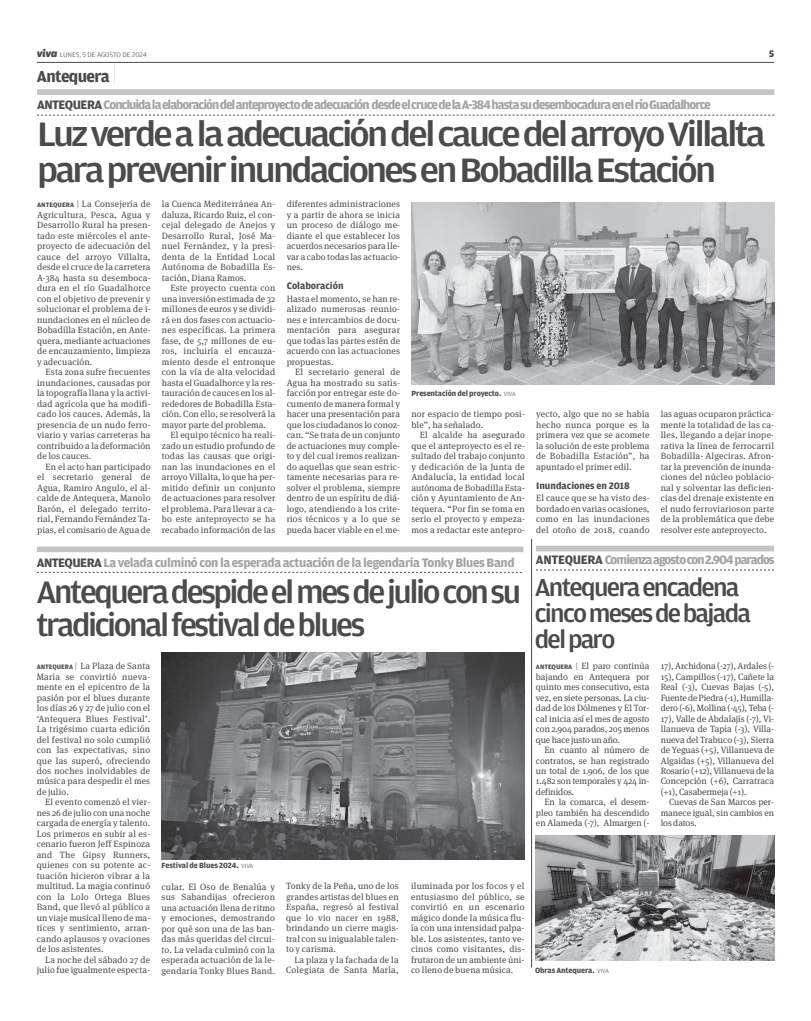
<style>
.page{position:relative;width:811px;height:1021px;background:#fff}
.page>*{position:absolute;margin:0;border:0;box-sizing:border-box;transform-origin:0 0}
.t1{font:500 36px/36px "Amplitude";letter-spacing:-.07em;color:#4b4b4d;scale:1.1 1}
.t2{font:500 33px/33px "Amplitude";letter-spacing:-.07em;color:#4b4b4d;scale:1.05 1}
.t3{font:500 26px/26px "Amplitude";letter-spacing:-.065em;color:#4b4b4d;scale:1.05 1}
.t4{font:700 17px "Amplitude";letter-spacing:-.035em;color:#4b4b4d}
.t5{font:700 13px "Amplitude";letter-spacing:-.075em;color:#a1a3a5}
.t6{font:700 13px "Amplitude";letter-spacing:-.03em;color:#a1a3a5}
.t7{font:700 10px "Amplitude";color:#4b4b4d}
.t8{font:900 10px "Amplitude";color:#4b4b4d}
.t9{font:9.1px/10.5px "Meta Serif OT";letter-spacing:.01em;color:#4b4b4d;text-align:justify}
.t10{font:700 8px "Amplitude";letter-spacing:-.015em;color:#4b4b4d}
.t11{font:300 7px "Amplitude";letter-spacing:-.01em;color:#4b4b4d;scale:1.1 1}
.s1{font-family:"Apex New";font-weight:800;font-style:italic;font-size:11px}
.s2{font-family:"Apex New";font-weight:100;font-size:23px}
.s3{color:#4b4b4d}
.s4{font-family:"Amplitude";font-weight:700;font-size:6.8px}
.s5{font-family:"Amplitude";font-weight:300}
.s6{font-weight:300;font-size:6.5px}
</style>
<div class="page">
<hr style="left:37px;top:62px;width:737px;height:1px;background:#4b4b4d">
<img style="left:411px;top:202px;width:363px;height:182px">
<div style="left:37px;top:89px;width:737px;height:6px;background:#c2c4c6"></div>
<svg style="left:37px;top:115px;width:737px;height:1px"></svg>
<div style="left:37px;top:546px;width:486px;height:6px;background:#c2c4c6"></div>
<svg style="left:37px;top:572px;width:484px;height:1px"></svg>
<div style="left:536px;top:545px;width:238px;height:6px;background:#c2c4c6"></div>
<svg style="left:536px;top:570px;width:238px;height:1px"></svg>
<img style="left:161px;top:652px;width:363px;height:207px">
<img style="left:536px;top:835px;width:238px;height:125px">
<hr style="left:531px;top:539px;width:1px;height:428px;background:#4b4b4d">
<p class="t11" style="left:37px;top:52px;width:102px"><span class="s1">viva</span> LUNES, 5 DE AGOSTO DE 2024</p>
<p class="t8" style="left:769px;top:48px;width:7px">5</p>
<h3 class="t4" style="left:37px;top:69px;width:81px">Antequera <span class="s2">|</span></h3>
<h3 class="t5" style="left:37px;top:100px;width:675px"><span class="s3">ANTEQUERA</span> Concluida la elaboración del anteproyectode adecuación desde elcruce de la A-384 hasta su desembocadura en el río Guadalhorce</h3>
<h1 class="t1" style="left:37px;top:118px;width:664px">Luz verde a la adecuación del cauce del arroyo Villalta para prevenir inundaciones en Bobadilla Estación</h1>
<p class="t9" style="left:287px;top:199px;width:115px">diferentes administraciones y a partir de ahora se inicia un proceso de diálogo me&shy;diante el que establecer los acuerdos necesarios para lle&shy;var a cabo todas las actuacio&shy;nes.</p>
<p class="t7" style="left:287px;top:282px;width:58px">Colaboración</p>
<p class="t9" style="left:287px;top:294px;width:115px">Hasta el momento, se han re&shy;alizado numerosas reunio&shy;nes e intercambios de docu&shy;mentación para asegurar que todas las partes estén de acuerdo con las actuaciones propuestas.</p>
<p class="t9" style="left:287px;top:367px;width:115px;text-indent:8px">El secretario general de Agua ha mostrado su satis&shy;facción por entregar este do&shy;cumento de manera formal y hacer una presentación para que los ciudadanos lo conoz&shy;can. “Se trata de un conjunto de actuaciones muy comple&shy;to y del cual iremos realizan&shy;do aquellas que sean estric&shy;tamente necesarias para re&shy;solver el problema, siempre dentro de un espíritu de diá&shy;logo, atendiendo a los crite&shy;rios técnicos y a lo que se pueda hacer viable en el me-</p>
<p class="t9" style="left:37px;top:199px;width:115px"><span class="s4">ANTEQUERA</span> <span class="s5">|</span> La Consejería de Agricultura, Pesca, Agua y Desarrollo Rural ha presen&shy;tado este miércoles el ante&shy;proyecto de adecuación del cauce del arroyo Villalta, desde el cruce de la carretera A-384 hasta su desemboca&shy;dura en el río Guadalhorce con el objetivo de prevenir y solucionar el problema de i&shy;nundaciones en el núcleo de Bobadilla Estación, en Ante&shy;quera, mediante actuaciones de encauzamiento, limpieza y adecuación.</p>
<p class="t9" style="left:37px;top:367px;width:115px;text-indent:8px">Esta zona sufre frecuentes inundaciones, causadas por la topografía llana y la activi&shy;dad agrícola que ha modifi&shy;cado los cauces. Además, la presencia de un nudo ferro&shy;viario y varias carreteras ha contribuido a la deformación de los cauces.</p>
<p class="t9" style="left:37px;top:462px;width:115px;text-indent:8px">En el acto han participado el secretario general de Agua, Ramiro Angulo, el al&shy;calde de Antequera, Manolo Barón, el delegado territo&shy;rial, Fernando Fernández Ta&shy;pias, el comisario de Agua de</p>
<p class="t9" style="left:162px;top:199px;width:115px">la Cuenca Mediterránea An&shy;daluza, Ricardo Ruiz, el con&shy;cejal delegado de Anejos y Desarrollo Rural, José Ma&shy;nuel Fernández, y la presi&shy;denta de la Entidad Local Autónoma de Bobadilla Es&shy;tación, Diana Ramos.</p>
<p class="t9" style="left:162px;top:283px;width:115px;text-indent:9px">Este proyecto cuenta con una inversión estimada de 32 millones de euros y se dividi&shy;rá en dos fases con actuacio&shy;nes específicas. La primera fase, de 5,7 millones de eu&shy;ros, incluiría el encauza&shy;miento desde el entronque con la vía de alta velocidad hasta el Guadalhorce y la res&shy;tauración de cauces en los al&shy;rededores de Bobadilla Esta&shy;ción. Con ello, se resolverá la mayor parte del problema.</p>
<p class="t9" style="left:162px;top:430px;width:115px;text-indent:9px">El equipo técnico ha reali&shy;zado un estudio profundo de todas las causas que origi&shy;nan las inundaciones en el arroyo Villalta, lo que ha per&shy;mitido definir un conjunto de actuaciones para resolver el problema. Para llevar a ca&shy;bo este anteproyecto se ha recabado información de las</p>
<p class="t10" style="left:411px;top:390px;width:106px">Presentación del proyecto. <span class="s6">VIVA</span></p>
<p class="t9" style="left:660px;top:409px;width:115px">las aguas ocuparon práctica&shy;mente la totalidad de las ca&shy;lles, llegando a dejar inope&shy;rativa la línea de ferrocarril Bobadilla- Algeciras. Afron&shy;tar la prevención de inunda&shy;ciones del núcleo poblacio&shy;nal y solventar las deficien&shy;cias del drenaje existente en el nudo ferroviarioson parte de la problemática que debe resolver este anteproyecto.</p>
<p class="t9" style="left:536px;top:409px;width:115px">yecto, algo que no se había hecho nunca porque es la primera vez que se acomete la solución de este problema de Bobadilla Estación”, ha apuntado el primer edil.</p>
<p class="t7" style="left:536px;top:481px;width:95px">Inundaciones en 2018</p>
<p class="t9" style="left:536px;top:493px;width:115px">El cauce que se ha visto des&shy;bordado en varias ocasiones, como en las inundaciones del otoño de 2018, cuando</p>
<p class="t9" style="left:411px;top:409px;width:115px">nor espacio de tiempo posi&shy;ble”, ha señalado.</p>
<p class="t9" style="left:411px;top:430px;width:115px;text-indent:9px">El alcalde ha asegurado que el anteproyecto es el re&shy;sultado del trabajo conjunto y dedicación de la Junta de Andalucía, la entidad local autónoma de Bobadilla Esta&shy;ción y Ayuntamiento de An&shy;tequera. “Por fin se toma en serio el proyecto y empeza&shy;mos a redactar este antepro-</p>
<h3 class="t6" style="left:37px;top:557px;width:479px"><span class="s3">ANTEQUERA</span>La velada culminó con laesperadaactuación de la legendaria Tonky Blues Band</h3>
<h2 class="t2" style="left:37px;top:578px;width:463px">Antequera despide el mes de julio con su tradicional festival de blues</h2>
<p class="t9" style="left:37px;top:661px;width:115px"><span class="s4">ANTEQUERA</span> <span class="s5">|</span> La Plaza de Santa María se convirtió nueva&shy;mente en el epicentro de la pasión por el blues durante los días 26 y 27 de julio con el ‘Antequera Blues Festival’.<br>La trigésimo cuarta edición del festival no solo cumplió con las expectativas, sino que las superó, ofreciendo dos noches inolvidables de música para despedir el mes de julio.</p>
<p class="t9" style="left:37px;top:797px;width:115px;text-indent:8px">El evento comenzó el vier&shy;nes 26 de julio con una noche cargada de energía y talento.<br>Los primeros en subir al es&shy;cenario fueron Jeff Espinoza and The Gipsy Runners, quienes con su potente ac&shy;tuación hicieron vibrar a la multitud. La magia continuó con la Lolo Ortega Blues Band, que llevó al público a un viaje musical lleno de ma&shy;tices y sentimiento, arran&shy;cando aplausos y ovaciones de los asistentes.</p>
<p class="t9" style="left:37px;top:955px;width:115px;text-align:right">La noche del sábado 27 de julio fue igualmente especta-</p>
<p class="t10" style="left:162px;top:862px;width:93px">Festival de Blues 2024. <span class="s6">VIVA</span></p>
<p class="t9" style="left:161px;top:881px;width:115px">cular. El Oso de Benalúa y sus Sabandijas ofrecieron una actuación llena de ritmo y emociones, demostrando por qué son una de las ban&shy;das más queridas del circui&shy;to. La velada culminó con la esperada actuación de la le&shy;gendaria Tonky Blues Band.</p>
<p class="t9" style="left:286px;top:881px;width:114px">Tonky de la Peña, uno de los grandes artistas del blues en España, regresó al festival que lo vio nacer en 1988, brindando un cierre magis&shy;tral con su inigualable talen&shy;to y carisma.</p>
<p class="t9" style="left:286px;top:954px;width:114px;text-align:right">La plaza y la fachada de la<br>Colegiata de Santa María,</p>
<p class="t9" style="left:411px;top:881px;width:115px">iluminada por los focos y el entusiasmo del público, se convirtió en un escenario mágico donde la música flu&shy;ía con una intensidad palpa&shy;ble. Los asistentes, tanto ve&shy;cinos como visitantes, dis&shy;frutaron de un ambiente úni&shy;co lleno de buena música.</p>
<h3 class="t5" style="left:536px;top:555px;width:240px"><span class="s3">ANTEQUERA</span> Comienza agostocon 2.904 parados</h3>
<h3 class="t3" style="left:535px;top:575px;width:208px">Antequera encadena cinco meses de bajada del paro</h3>
<p class="t9" style="left:660px;top:661px;width:115px">17), Archidona (-27), Ardales (- 15), Campillos (-17), Cañete la Real (-3), Cuevas Bajas (-5), Fuente de Piedra (-1), Humilla&shy;dero (-6), Mollina (-45), Teba (- 17), Valle de Abdalajís (-7), Vi&shy;llanueva de Tapia (-3), Villa&shy;nueva del Trabuco (-3), Sierra de Yeguas (+5), Villanueva de Algaidas (+5), Villanueva del Rosario (+12), Villanueva de la Concepción (+6), Carratraca (+1), Casabermeja (+1).</p>
<p class="t9" style="left:660px;top:797px;width:115px;text-indent:9px">Cuevas de San Marcos per&shy;manece igual, sin cambios en los datos.</p>
<p class="t9" style="left:536px;top:661px;width:115px"><span class="s4">ANTEQUERA</span> <span class="s5">|</span> El paro continúa bajando en Antequera por quinto mes consecutivo, esta vez, en siete personas. La ciu&shy;dad de los Dólmenes y El Tor&shy;cal inicia así el mes de agosto con 2.904 parados, 205 menos que hace justo un año.</p>
<p class="t9" style="left:536px;top:745px;width:115px;text-indent:8px">En cuanto al número de contratos, se han registrado un total de 1.906, de los que 1.482 son temporales y 424 in&shy;definidos.</p>
<p class="t9" style="left:536px;top:797px;width:115px;text-indent:8px">En la comarca, el desem&shy;pleo también ha descendido en Alameda (-7), Almargen (-</p>
<p class="t10" style="left:535px;top:967px;width:75px">Obras Antequera. <span class="s6">VIVA</span></p>
</div>
